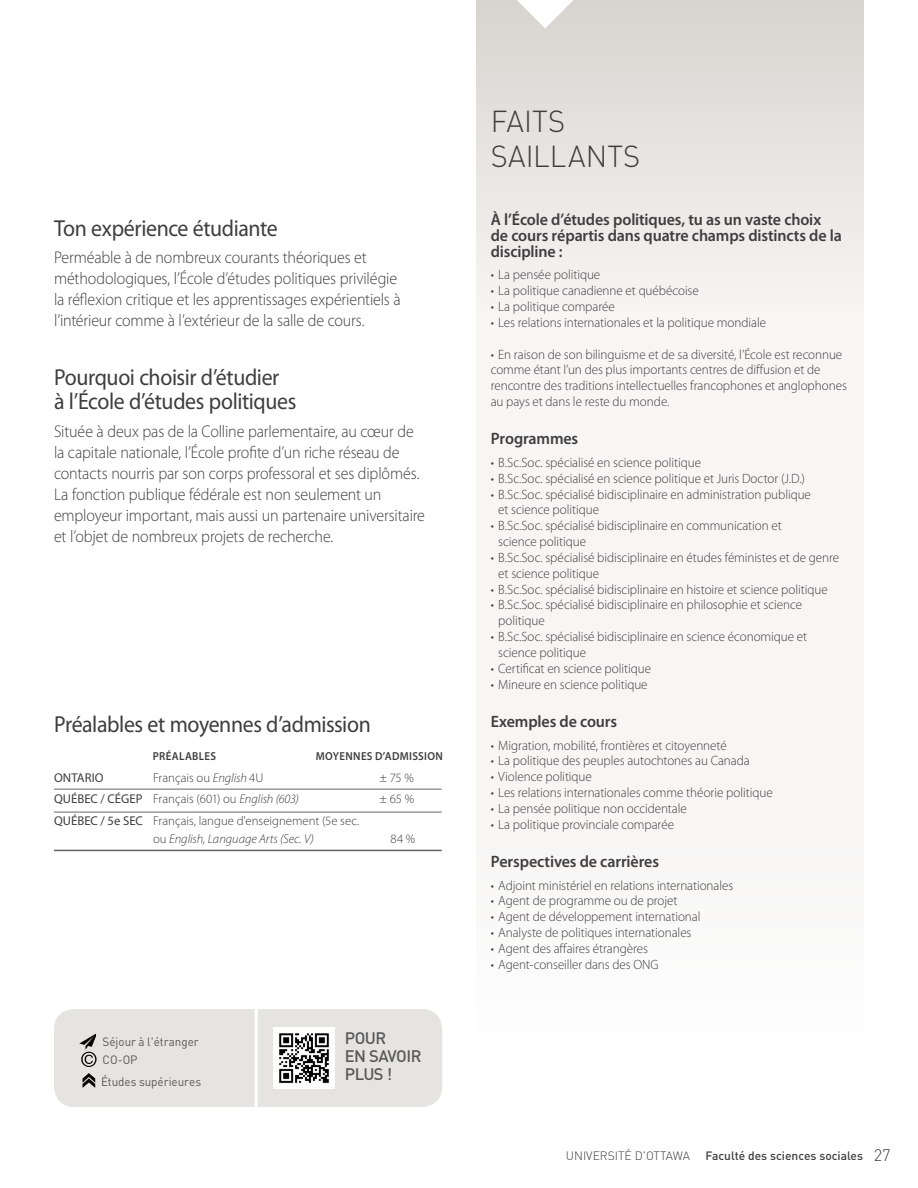
<style>
.page{position:relative;width:918px;height:1188px;background:#fff}
.page>*{position:absolute;margin:0;border:0;box-sizing:border-box;transform-origin:0 0}
.t1{font:300 30px/35.2px "DIN";letter-spacing:.01em;color:#3e3e3f}
.t2{font:23.1px/24px "Myriad Pro";letter-spacing:-.02em;color:#3e3e3f;scale:.94 1}
.t3{font:300 16.95px/21px "Myriad Pro";letter-spacing:-.01em;color:#3e3e3f;scale:.94 1}
.t4{font:600 16.5px/15.8px "Myriad Pro";letter-spacing:-.01em;color:#3e3e3f}
.t5{font:500 16.5px/18px "DIN";letter-spacing:-.03em;color:#57585a}
.t6{font:300 13.5px/15.8px "Myriad Pro";letter-spacing:-.005em;color:#3e3e3f}
.t7{font:300 12.75px/18px "Myriad Pro";color:#3e3e3f}
.t8{font:12.75px "Myriad Pro";color:#3e3e3f}
.t9{font:12px/18px "DIN";letter-spacing:-.005em;color:#57585a}
.t10{font:500 12px "DIN";color:#3e3e3f}
.t11{font:300 12px "DIN";color:#3e3e3f}
.t12{font:600 11.55px "Myriad Pro";letter-spacing:.03em;color:#3e3e3f;scale:.94 1}
.s1{font-style:italic}
.s2{font-weight:300;font-size:16.5px}
</style>
<div class="page">
<div style="left:54px;top:1009px;width:388px;height:98px;background:#e6e4e1;border-radius:20px"></div>
<div style="left:477px;top:0;width:387px;height:1107px;background:#f7f6f5"></div>
<div style="left:477px;top:0;width:387px;height:338px;background:linear-gradient(to bottom,#d8d4cf,#f9f8f7)"></div>
<svg style="left:517px;top:0;width:56px;height:28px"></svg>
<hr style="left:255px;top:1009px;width:3px;height:98px;background:#fff">
<svg style="left:79px;top:1033px;width:18px;height:34px"></svg>
<svg style="left:82px;top:1073px;width:13px;height:15px"></svg>
<hr style="left:54px;top:789px;width:388px;height:1px;background:#3e3e3f">
<hr style="left:54px;top:812px;width:388px;height:1px;background:#3e3e3f">
<hr style="left:54px;top:850px;width:388px;height:1px;background:#3e3e3f">
<img style="left:274px;top:1028px;width:60px;height:60px">
<h3 class="t2" style="left:54px;top:215px;width:240px">Ton expérience étudiante</h3>
<p class="t3" style="left:54px;top:247px;width:370px">Perméable à de nombreux courants théoriques et méthodologiques, l’École d’études politiques privilégie la réflexion critique et les apprentissages expérientiels à l’intérieur comme à l’extérieur de la salle de cours.</p>
<h3 class="t2" style="left:54px;top:365px;width:259px">Pourquoi choisir d’étudier<br>à l’École d’études politiques</h3>
<p class="t3" style="left:54px;top:420px;width:396px">Située à deux pas de la Colline parlementaire, au cœur de la capitale nationale, l’École profite d’un riche réseau de contacts nourris par son corps professoral et ses diplômés.<br>La fonction publique fédérale est non seulement un employeur important, mais aussi un partenaire universitaire et l’objet de nombreux projets de recherche.</p>
<h3 class="t2" style="left:54px;top:712px;width:339px">Préalables et moyennes d’admission</h3>
<p class="t12" style="left:153px;top:749px;width:69px">PRÉALABLES</p>
<p class="t12" style="left:316px;top:749px;width:137px">MOYENNES D’ADMISSION</p>
<p class="t8" style="left:54px;top:769px;width:51px">ONTARIO</p>
<p class="t7" style="left:153px;top:768px;width:112px">Français ou <span class="s1">English</span> 4U</p>
<p class="t7" style="left:380px;top:768px;width:36px">± 75 %</p>
<p class="t8" style="left:54px;top:791px;width:90px">QUÉBEC / CÉGEP</p>
<p class="t7" style="left:153px;top:790px;width:147px">Français (601) ou <span class="s1">English (603)</span></p>
<p class="t7" style="left:380px;top:790px;width:36px">± 65 %</p>
<p class="t8" style="left:54px;top:813px;width:90px">QUÉBEC / 5e SEC</p>
<p class="t7" style="left:153px;top:811px;width:208px">Français, langue d'enseignement (5e sec. ou <span class="s1">English, Language Arts (Sec. V)</span></p>
<p class="t7" style="left:391px;top:829px;width:26px">84 %</p>
<p class="t9" style="left:103px;top:1032px;width:98px">Séjour à l'étranger<br>CO-OP</p>
<p class="t9" style="left:101px;top:1073px;width:102px">Études supérieures</p>
<p class="t5" style="left:345px;top:1028px;width:78px">Pour<br>en savoir<br>Plus !</p>
<h3 class="t1" style="left:491px;top:103px;width:151px">FAITS<br>SAILLANTS</h3>
<p class="t4" style="left:491px;top:211px;width:353px">À l’École d’études politiques, tu as un vaste choix de cours répartis dans quatre champs distincts de la discipline :</p>
<p class="t6" style="left:491px;top:267px;width:111px">• La pensée politique</p>
<p class="t6" style="left:491px;top:283px;width:210px">• La politique canadienne et québécoise</p>
<p class="t6" style="left:491px;top:299px;width:126px">• La politique comparée</p>
<p class="t6" style="left:491px;top:314px;width:277px">• Les relations internationales et la politique mondiale</p>
<p class="t6" style="left:491px;top:346px;width:358px">• En raison de son bilinguisme et de sa diversité, l’École est reconnue comme étant l’un des plus importants centres de diffusion et de rencontre des traditions intellectuelles francophones et anglophones au pays et dans le reste du monde.</p>
<p class="t4" style="left:491px;top:431px;width:89px">Programmes</p>
<p class="t6" style="left:491px;top:455px;width:212px">• B.Sc.Soc. spécialisé en science politique</p>
<p class="t6" style="left:491px;top:470px;width:316px">• B.Sc.Soc. spécialisé en science politique et Juris Doctor (J.D.)</p>
<p class="t6" style="left:498px;top:486px;width:314px;text-indent:-8px">• B.Sc.Soc. spécialisé bidisciplinaire en administration publique et science politique</p>
<p class="t6" style="left:498px;top:518px;width:285px;text-indent:-8px">• B.Sc.Soc. spécialisé bidisciplinaire en communication et science politique</p>
<p class="t6" style="left:498px;top:549px;width:342px;text-indent:-8px">• B.Sc.Soc. spécialisé bidisciplinaire en études féministes et de genre et science politique</p>
<p class="t6" style="left:491px;top:581px;width:338px">• B.Sc.Soc. spécialisé bidisciplinaire en histoire et science politique</p>
<p class="t6" style="left:498px;top:597px;width:305px;text-indent:-8px">• B.Sc.Soc. spécialisé bidisciplinaire en philosophie et science politique</p>
<p class="t6" style="left:498px;top:629px;width:310px;text-indent:-8px">• B.Sc.Soc. spécialisé bidisciplinaire en science économique et science politique</p>
<p class="t6" style="left:491px;top:660px;width:162px">• Certificat en science politique</p>
<p class="t6" style="left:491px;top:676px;width:158px">• Mineure en science politique</p>
<p class="t4" style="left:491px;top:713px;width:128px">Exemples de cours</p>
<p class="t6" style="left:491px;top:737px;width:237px">• Migration, mobilité, frontières et citoyenneté</p>
<p class="t6" style="left:491px;top:753px;width:261px">• La politique des peuples autochtones au Canada</p>
<p class="t6" style="left:491px;top:769px;width:103px">• Violence politique</p>
<p class="t6" style="left:491px;top:785px;width:283px">• Les relations internationales comme théorie politique</p>
<p class="t6" style="left:491px;top:800px;width:198px">• La pensée politique non occidentale</p>
<p class="t6" style="left:491px;top:816px;width:185px">• La politique provinciale comparée</p>
<p class="t4" style="left:491px;top:853px;width:170px">Perspectives de carrières</p>
<p class="t6" style="left:491px;top:877px;width:244px">• Adjoint ministériel en relations internationales</p>
<p class="t6" style="left:491px;top:893px;width:188px">• Agent de programme ou de projet</p>
<p class="t6" style="left:491px;top:909px;width:211px">• Agent de développement international</p>
<p class="t6" style="left:491px;top:925px;width:202px">• Analyste de politiques internationales</p>
<p class="t6" style="left:491px;top:940px;width:159px">• Agent des affaires étrangères</p>
<p class="t6" style="left:491px;top:956px;width:169px">• Agent-conseiller dans des ONG</p>
<p class="t11" style="left:566px;top:1148px;width:126px">UNIVERSITÉ D'OTTAWA</p>
<p class="t10" style="left:705px;top:1148px;width:187px">Faculté des sciences sociales <span class="s2">27</span></p>
</div>
